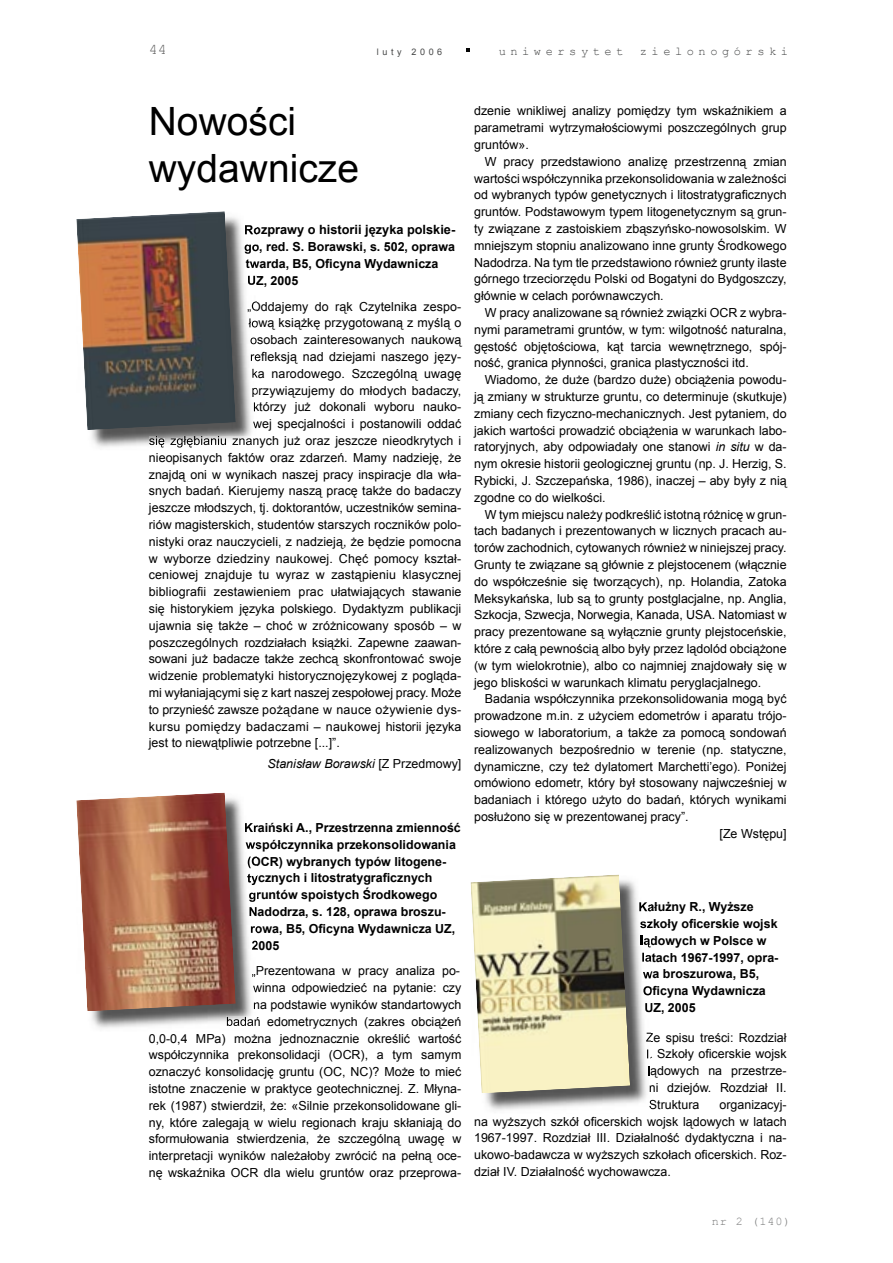
<style>
.page{position:relative;width:893px;height:1263px;background:#fff}
.page>*{position:absolute;margin:0;border:0;box-sizing:border-box;transform-origin:0 0}
.t1{font:39px/46.8px "Arial";color:#000}
.t2{font:15px "Courier New";color:#636363}
.t3{font:700 12.75px "Arial";color:#000}
.t4{font:12.45px/16.8px "Arial";color:#000;text-align:justify}
.t5{font:700 12.45px/16.8px "Arial";color:#000}
.t6{font:12.45px "Arial";letter-spacing:.025em;color:#000}
.t7{font:italic 12.45px "Arial";color:#000}
.t8{font:12px "Courier New";letter-spacing:.38em;color:#474848}
.t9{font:11.85px "Courier New";color:#7b7c7c}
.t10{font:9px "Arial";letter-spacing:.4em;color:#474848}
.s1{font-style:normal}
.s2{font-style:italic}
</style>
<div class="page">
<svg style="left:466px;top:49px;width:4px;height:3px"></svg>
<img style="left:91px;top:218px;width:165px;height:229px">
<svg style="left:245px;top:225px;width:11px;height:62px"></svg>
<svg style="left:247px;top:301px;width:9px;height:11px"></svg>
<svg style="left:249px;top:318px;width:7px;height:9px"></svg>
<svg style="left:250px;top:335px;width:6px;height:45px"></svg>
<svg style="left:252px;top:386px;width:4px;height:25px"></svg>
<svg style="left:253px;top:419px;width:3px;height:12px"></svg>
<svg style="left:149px;top:436px;width:44px;height:12px"></svg>
<img style="left:194px;top:436px;width:62px;height:11px">
<img style="left:76px;top:211px;width:160px;height:219px">
<img style="left:485px;top:881px;width:165px;height:229px">
<svg style="left:639px;top:902px;width:11px;height:9px"></svg>
<svg style="left:640px;top:919px;width:10px;height:9px"></svg>
<svg style="left:641px;top:936px;width:9px;height:11px"></svg>
<svg style="left:642px;top:953px;width:8px;height:27px"></svg>
<svg style="left:643px;top:986px;width:7px;height:28px"></svg>
<svg style="left:646px;top:1033px;width:4px;height:25px"></svg>
<img style="left:470px;top:874px;width:160px;height:219px">
<img style="left:91px;top:799px;width:165px;height:229px">
<svg style="left:245px;top:823px;width:11px;height:9px"></svg>
<svg style="left:246px;top:842px;width:10px;height:76px"></svg>
<svg style="left:251px;top:924px;width:5px;height:11px"></svg>
<svg style="left:252px;top:941px;width:4px;height:9px"></svg>
<img style="left:227px;top:1017px;width:26px;height:9px">
<svg style="left:253px;top:983px;width:3px;height:43px"></svg>
<img style="left:76px;top:792px;width:160px;height:219px">
<p class="t2" style="left:149px;top:40px;width:19px">44</p>
<p class="t10" style="left:377px;top:46px;width:67px">luty 2006</p>
<p class="t8" style="left:499px;top:44px;width:126px">uniwersytet</p>
<p class="t8" style="left:640px;top:44px;width:150px">zielonogórski</p>
<h1 class="t1" style="left:149px;top:98px;width:212px">Nowości wydawnicze</h1>
<p class="t3" style="left:244px;top:221px;width:213px">Rozprawy o historii języka polskie-</p>
<p class="t5" style="left:244px;top:239px;width:213px">go, red. S. Borawski, s. 502, oprawa twarda, B5, Oficyna Wydawnicza<br>UZ, 2005</p>
<p class="t4" style="left:247px;top:298px;width:216px">„Oddajemy do rąk Czytelnika zespo-</p>
<p class="t4" style="left:249px;top:315px;width:214px">łową książkę przygotowaną z myślą o</p>
<p class="t4" style="left:250px;top:331px;width:213px">osobach zainteresowanych naukową</p>
<p class="t4" style="left:250px;top:348px;width:213px">refleksją nad dziejami naszego języ-</p>
<p class="t4" style="left:252px;top:365px;width:211px">ka narodowego. Szczególną uwagę</p>
<p class="t4" style="left:252px;top:382px;width:211px">przywiązujemy do młodych badaczy,</p>
<p class="t4" style="left:253px;top:399px;width:210px">którzy już dokonali wyboru nauko-</p>
<p class="t4" style="left:253px;top:415px;width:210px">wej specjalności i postanowili oddać</p>
<p class="t4" style="left:149px;top:432px;width:314px">się zgłębianiu znanych już oraz jeszcze nieodkrytych i</p>
<p class="t4" style="left:149px;top:449px;width:314px">nieopisanych faktów oraz zdarzeń. Mamy nadzieję, że</p>
<p class="t4" style="left:149px;top:466px;width:314px">znajdą oni w wynikach naszej pracy inspiracje dla wła-</p>
<p class="t4" style="left:149px;top:483px;width:314px">snych badań. Kierujemy naszą pracę także do badaczy</p>
<p class="t4" style="left:149px;top:499px;width:314px">jeszcze młodszych, tj. doktorantów, uczestników semina-</p>
<p class="t4" style="left:149px;top:516px;width:314px">riów magisterskich, studentów starszych roczników polo-</p>
<p class="t4" style="left:149px;top:533px;width:314px">nistyki oraz nauczycieli, z nadzieją, że będzie pomocna</p>
<p class="t4" style="left:149px;top:550px;width:314px">w wyborze dziedziny naukowej. Chęć pomocy kształ-</p>
<p class="t4" style="left:149px;top:567px;width:314px">ceniowej znajduje tu wyraz w zastąpieniu klasycznej</p>
<p class="t4" style="left:149px;top:583px;width:314px">bibliografii zestawieniem prac ułatwiających stawanie</p>
<p class="t4" style="left:149px;top:600px;width:314px">się historykiem języka polskiego. Dydaktyzm publikacji</p>
<p class="t4" style="left:149px;top:617px;width:314px">ujawnia się także – choć w zróżnicowany sposób – w</p>
<p class="t4" style="left:149px;top:634px;width:314px">poszczególnych rozdziałach książki. Zapewne zaawan-</p>
<p class="t4" style="left:149px;top:651px;width:314px">sowani już badacze także zechcą skonfrontować swoje</p>
<p class="t4" style="left:149px;top:667px;width:314px">widzenie problematyki historycznojęzykowej z pogląda-</p>
<p class="t4" style="left:149px;top:684px;width:314px">mi wyłaniającymi się z kart naszej zespołowej pracy. Może</p>
<p class="t6" style="left:149px;top:701px;width:314px">to przynieść zawsze pożądane w nauce ożywienie dys-</p>
<p class="t6" style="left:149px;top:718px;width:314px">kursu pomiędzy badaczami – naukowej historii języka</p>
<p class="t4" style="left:149px;top:735px;width:192px">jest to niewątpliwie potrzebne [...]”.</p>
<p class="t7" style="left:268px;top:756px;width:195px">Stanisław Borawski <span class="s1">[Z Przedmowy]</span></p>
<p class="t5" style="left:244px;top:820px;width:218px">Kraiński A., Przestrzenna zmienność</p>
<p class="t5" style="left:246px;top:836px;width:212px">współczynnika przekonsolidowania</p>
<p class="t5" style="left:247px;top:853px;width:201px">(OCR) wybranych typów litogene-</p>
<p class="t5" style="left:247px;top:870px;width:187px">tycznych i litostratygraficznych</p>
<p class="t5" style="left:249px;top:887px;width:190px">gruntów spoistych Środkowego</p>
<p class="t5" style="left:249px;top:904px;width:199px">Nadodrza, s. 128, oprawa broszu-</p>
<p class="t5" style="left:250px;top:920px;width:207px">rowa, B5, Oficyna Wydawnicza UZ,</p>
<p class="t5" style="left:252px;top:937px;width:29px">2005</p>
<p class="t4" style="left:149px;top:963px;width:314px;text-align:right">„Prezentowana w pracy analiza po-<br>winna odpowiedzieć na pytanie: czy<br>na podstawie wyników standartowych<br>badań edometrycznych (zakres obciążeń<br>0,0-0,4 MPa) można jednoznacznie określić wartość współczynnika prekonsolidacji (OCR), a tym samym oznaczyć konsolidację gruntu (OC, NC)? Może to mieć istotne znaczenie w praktyce geotechnicznej. Z. Młyna&shy;rek (1987) stwierdził, że: «Silnie przekonsolidowane gli&shy;ny, które zalegają w wielu regionach kraju skłaniają do sformułowania stwierdzenia, że szczególną uwagę w interpretacji wyników należałoby zwrócić na pełną oce&shy;nę wskaźnika OCR dla wielu gruntów oraz przeprowa-</p>
<p class="t4" style="left:474px;top:103px;width:314px">dzenie wnikliwej analizy pomiędzy tym wskaźnikiem a parametrami wytrzymałościowymi poszczególnych grup gruntów».</p>
<p class="t4" style="left:474px;top:153px;width:314px;text-indent:11px">W pracy przedstawiono analizę przestrzenną zmian wartości współczynnika przekonsolidowania w zależności od wybranych typów genetycznych i litostratygraficznych gruntów. Podstawowym typem litogenetycznym są grun&shy;ty związane z zastoiskiem zbąszyńsko-nowosolskim. W mniejszym stopniu analizowano inne grunty Środkowego Nadodrza. Na tym tle przedstawiono również grunty ilaste górnego trzeciorzędu Polski od Bogatyni do Bydgoszczy, głównie w celach porównawczych.</p>
<p class="t4" style="left:474px;top:304px;width:314px;text-indent:11px">W pracy analizowane są również związki OCR z wybra&shy;nymi parametrami gruntów, w tym: wilgotność naturalna, gęstość objętościowa, kąt tarcia wewnętrznego, spój&shy;ność, granica płynności, granica plastyczności itd.</p>
<p class="t4" style="left:474px;top:372px;width:314px;text-indent:11px">Wiadomo, że duże (bardzo duże) obciążenia powodu&shy;ją zmiany w strukturze gruntu, co determinuje (skutkuje) zmiany cech fizyczno-mechanicznych. Jest pytaniem, do jakich wartości prowadzić obciążenia w warunkach labo&shy;ratoryjnych, aby odpowiadały one stanowi <span class="s2">in situ</span> w da&shy;nym okresie historii geologicznej gruntu (np. J. Herzig, S.<br>Rybicki, J. Szczepańska, 1986), inaczej – aby były z nią zgodne co do wielkości.</p>
<p class="t4" style="left:474px;top:506px;width:314px;text-indent:11px">W tym miejscu należy podkreślić istotną różnicę w grun&shy;tach badanych i prezentowanych w licznych pracach au&shy;torów zachodnich, cytowanych również w niniejszej pracy.<br>Grunty te związane są głównie z plejstocenem (włącznie do współcześnie się tworzących), np. Holandia, Zatoka Meksykańska, lub są to grunty postglacjalne, np. Anglia, Szkocja, Szwecja, Norwegia, Kanada, USA. Natomiast w pracy prezentowane są wyłącznie grunty plejstoceńskie, które z całą pewnością albo były przez lądolód obciążone (w tym wielokrotnie), albo co najmniej znajdowały się w jego bliskości w warunkach klimatu peryglacjalnego.</p>
<p class="t4" style="left:485px;top:691px;width:303px">Badania współczynnika przekonsolidowania mogą być</p>
<p class="t4" style="left:474px;top:708px;width:314px">prowadzone m.in. z użyciem edometrów i aparatu trójo-</p>
<p class="t4" style="left:474px;top:724px;width:314px">siowego w laboratorium, a także za pomocą sondowań</p>
<p class="t4" style="left:474px;top:741px;width:314px">realizowanych bezpośrednio w terenie (np. statyczne,</p>
<p class="t4" style="left:474px;top:758px;width:314px">dynamiczne, czy też dylatomert Marchetti’ego). Poniżej</p>
<p class="t4" style="left:474px;top:775px;width:314px">omówiono edometr, który był stosowany najwcześniej w</p>
<p class="t4" style="left:474px;top:792px;width:314px">badaniach i którego użyto do badań, których wynikami</p>
<p class="t4" style="left:474px;top:808px;width:216px">posłużono się w prezentowanej pracy”.</p>
<p class="t4" style="left:720px;top:825px;width:69px">[Ze Wstępu]</p>
<p class="t5" style="left:638px;top:899px;width:117px">Kałużny R., Wyższe</p>
<p class="t5" style="left:640px;top:916px;width:139px">szkoły oficerskie wojsk</p>
<p class="t5" style="left:640px;top:932px;width:128px">lądowych w Polsce w</p>
<p class="t5" style="left:641px;top:949px;width:139px">latach 1967-1997, opra-</p>
<p class="t5" style="left:643px;top:966px;width:118px">wa broszurowa, B5,</p>
<p class="t5" style="left:643px;top:983px;width:124px">Oficyna Wydawnicza</p>
<p class="t5" style="left:644px;top:1000px;width:53px">UZ, 2005</p>
<p class="t4" style="left:646px;top:1029px;width:142px">Ze spisu treści: Rozdział I. Szkoły oficerskie wojsk lądowych na przestrze&shy;ni dziejów. Rozdział II.<br>Struktura</p>
<p class="t4" style="left:474px;top:1096px;width:314px;text-indent:245px">organizacyj&shy;na wyższych szkół oficerskich wojsk lądowych w latach 1967-1997. Rozdział III. Działalność dydaktyczna i na&shy;ukowo-badawcza w wyższych szkołach oficerskich. Roz&shy;dział IV. Działalność wychowawcza.</p>
<p class="t9" style="left:712px;top:1214px;width:80px">nr 2 (140)</p>
</div>
